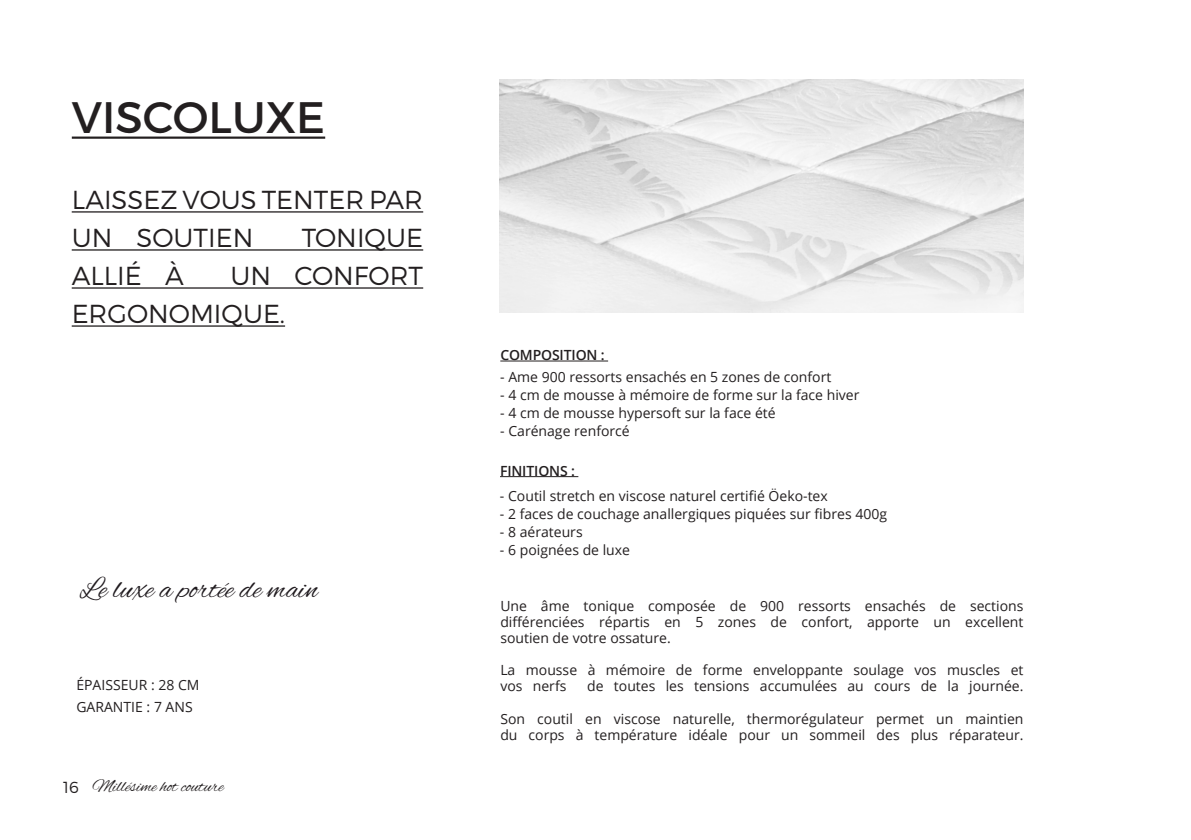
<style>
.page{position:relative;width:1191px;height:840px;background:#fff}
.page>*{position:absolute;margin:0;border:0;box-sizing:border-box;transform-origin:0 0}
.t1{font:44px "Montserrat";color:#231f20}
.t2{font:30px "Alex Brush";color:#201b1f}
.t3{font:300 26px/38px "Montserrat";color:#231f20}
.t4{font:18px "Alex Brush";color:#231f20}
.t5{font:300 16px "Montserrat";color:#231f20}
.t6{font:14px/16px "Open Sans";color:#231f20}
.t7{font:600 14px "Open Sans";letter-spacing:-.01em;color:#231f20}
</style>
<div class="page">
<hr style="left:72px;top:136px;width:253px;height:3px;background:#231f20">
<hr style="left:72px;top:211px;width:351px;height:1px;background:#231f20">
<hr style="left:72px;top:249px;width:351px;height:1px;background:#231f20">
<hr style="left:72px;top:287px;width:351px;height:1px;background:#231f20">
<hr style="left:72px;top:325px;width:213px;height:1px;background:#231f20">
<img style="left:500px;top:80px;width:523px;height:232px">
<hr style="left:500px;top:360px;width:108px;height:1px;background:#231f20">
<hr style="left:500px;top:476px;width:78px;height:1px;background:#231f20">
<h1 class="t1" style="left:72px;top:90px;width:255px">VISCOLUXE</h1>
<h3 class="t3" style="left:72px;top:180px;width:353px">LAISSEZ VOUS TENTER PAR<br>UN SOUTIEN</h3>
<h3 class="t3" style="left:302px;top:218px;width:123px">TONIQUE</h3>
<h3 class="t3" style="left:72px;top:256px;width:114px">ALLIÉ À</h3>
<h3 class="t3" style="left:72px;top:256px;width:353px;text-indent:159px">UN CONFORT<br>ERGONOMIQUE.</h3>
<h2 class="t2" style="left:80px;top:571px;width:239px">Le luxe a portée de main</h2>
<p class="t6" style="left:76px;top:672px;width:125px;line-height:22px">ÉPAISSEUR : 28 CM<br>GARANTIE : 7 ANS</p>
<p class="t5" style="left:63px;top:777px;width:17px">16</p>
<p class="t4" style="left:92px;top:776px;width:133px">Millésime hot couture</p>
<p class="t7" style="left:500px;top:345px;width:106px">COMPOSITION :</p>
<p class="t6" style="left:500px;top:368px;width:333px">- Ame 900 ressorts ensachés en 5 zones de confort</p>
<p class="t6" style="left:500px;top:386px;width:361px">- 4 cm de mousse à mémoire de forme sur la face hiver</p>
<p class="t6" style="left:500px;top:404px;width:277px">- 4 cm de mousse hypersoft sur la face été</p>
<p class="t6" style="left:500px;top:422px;width:131px">- Carénage renforcé</p>
<p class="t7" style="left:500px;top:460px;width:76px">FINITIONS :</p>
<p class="t6" style="left:500px;top:487px;width:329px">- Coutil stretch en viscose naturel certifié Öeko-tex</p>
<p class="t6" style="left:500px;top:505px;width:388px">- 2 faces de couchage anallergiques piquées sur fibres 400g</p>
<p class="t6" style="left:500px;top:523px;width:84px">- 8 aérateurs</p>
<p class="t6" style="left:500px;top:541px;width:132px">- 6 poignées de luxe</p>
<p class="t6" style="left:500px;top:597px;width:525px;text-align:justify">Une âme tonique composée de 900 ressorts ensachés de sections différenciées répartis en 5 zones de confort, apporte un excellent soutien de votre ossature.</p>
<p class="t6" style="left:500px;top:661px;width:524px">La mousse à mémoire de forme enveloppante soulage vos muscles et vos nerfs</p>
<p class="t6" style="left:587px;top:677px;width:438px">de toutes les tensions accumulées au cours de la journée.</p>
<p class="t6" style="left:500px;top:709px;width:524px">Son coutil en viscose naturelle, thermorégulateur permet un maintien du corps à température idéale pour un sommeil des plus réparateur.</p>
</div>
